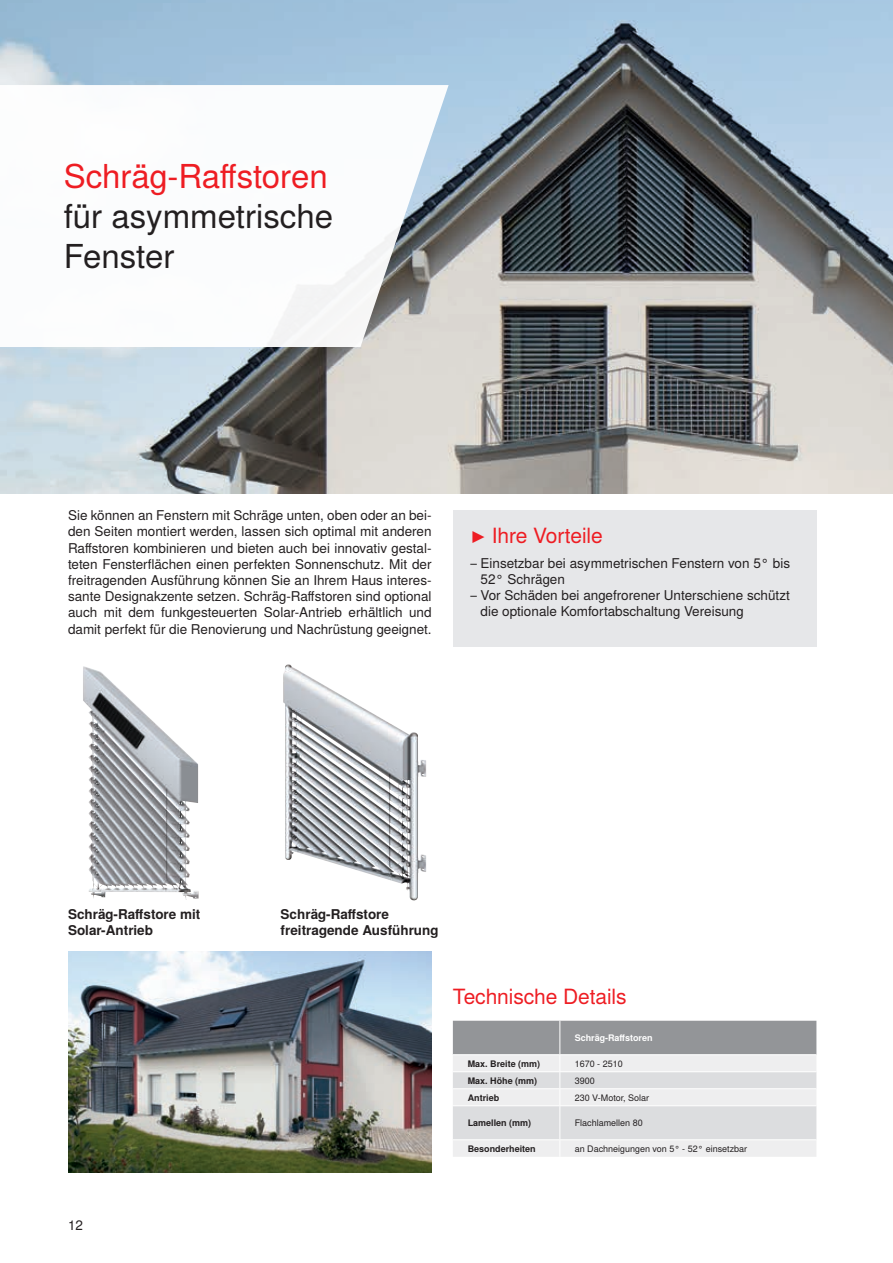
<style>
.page{position:relative;width:893px;height:1263px;background:#fff}
.page>*{position:absolute;margin:0;border:0;box-sizing:border-box;transform-origin:0 0}
.t1{font:33px/39.6px "Nimbus San LOT";color:#231f20}
.t2{font:33px "Nimbus San LOT";color:#ee1d23}
.t3{font:21px "Nimbus San LOT";letter-spacing:-.005em;color:#ee1d23}
.t4{font:13.5px/16.2px "Nimbus San LOT";color:#231f20;text-align:justify}
.t5{font:700 13.5px/16.2px "Nimbus San LOT";color:#231f20}
.t6{font:9px "Nimbus San LOT";color:#231f20}
.t7{font:700 9px "Nimbus San LOT";color:#231f20}
.t8{font:700 9px "Nimbus San LOT";color:#fff}
</style>
<div class="page">
<img style="left:68px;top:951px;width:364px;height:221px">
<img style="left:0;top:0;width:893px;height:493px">
<svg style="left:680px;top:85px;width:213px;height:262px;background:#848e95"></svg>
<svg style="left:453px;top:1021px;width:363px;height:136px;background:#d1d2d4"></svg>
<img style="left:83px;top:666px;width:116px;height:234px">
<img style="left:283px;top:664px;width:143px;height:236px">
<svg style="left:0;top:85px;width:449px;height:262px"></svg>
<div style="left:453px;top:510px;width:363px;height:136px;background:#e6e7e9"></div>
<h1 class="t2" style="left:64px;top:157px;width:265px">Schräg-Raffstoren</h1>
<h1 class="t1" style="left:64px;top:197px;width:271px">für asymmetrische<br>Fenster</h1>
<p class="t4" style="left:68px;top:507px;width:365px">Sie können an Fenstern mit Schräge unten, oben oder an bei&shy;den Seiten montiert werden, lassen sich optimal mit anderen Raffstoren kombinieren und bieten auch bei innovativ gestal&shy;teten Fensterflächen einen perfekten Sonnenschutz. Mit der freitragenden Ausführung können Sie an Ihrem Haus interes&shy;sante Designakzente setzen. Schräg-Raffstoren sind optional auch mit dem funkgesteuerten Solar-Antrieb erhältlich und damit perfekt für die Renovierung und Nachrüstung geeignet.</p>
<h2 class="t3" style="left:470px;top:523px;width:134px">▶ Ihre Vorteile</h2>
<p class="t4" style="left:470px;top:555px;width:322px">− Einsetzbar bei asymmetrischen Fenstern von 5° bis</p>
<p class="t4" style="left:480px;top:571px;width:86px">52° Schrägen</p>
<p class="t4" style="left:470px;top:588px;width:321px">− Vor Schäden bei angefrorener Unterschiene schützt</p>
<p class="t4" style="left:480px;top:604px;width:265px">die optionale Komfortabschaltung Vereisung</p>
<p class="t5" style="left:68px;top:907px;width:134px">Schräg-Raffstore mit<br>Solar-Antrieb</p>
<p class="t5" style="left:281px;top:907px;width:159px">Schräg-Raffstore freitragende Ausführung</p>
<h2 class="t3" style="left:453px;top:984px;width:175px">Technische Details</h2>
<p class="t8" style="left:575px;top:1032px;width:79px">Schräg-Raffstoren</p>
<p class="t7" style="left:468px;top:1058px;width:74px">Max. Breite (mm)</p>
<p class="t6" style="left:575px;top:1058px;width:50px">1670 - 2510</p>
<p class="t7" style="left:468px;top:1075px;width:71px">Max. Höhe (mm)</p>
<p class="t6" style="left:575px;top:1075px;width:22px">3900</p>
<p class="t7" style="left:468px;top:1092px;width:33px">Antrieb</p>
<p class="t6" style="left:575px;top:1092px;width:76px">230 V-Motor, Solar</p>
<p class="t7" style="left:468px;top:1117px;width:65px">Lamellen (mm)</p>
<p class="t6" style="left:575px;top:1117px;width:70px">Flachlamellen 80</p>
<p class="t7" style="left:468px;top:1143px;width:69px">Besonderheiten</p>
<p class="t6" style="left:575px;top:1143px;width:174px">an Dachneigungen von 5° - 52° einsetzbar</p>
<p class="t4" style="left:68px;top:1217px;width:17px">12</p>
</div>
